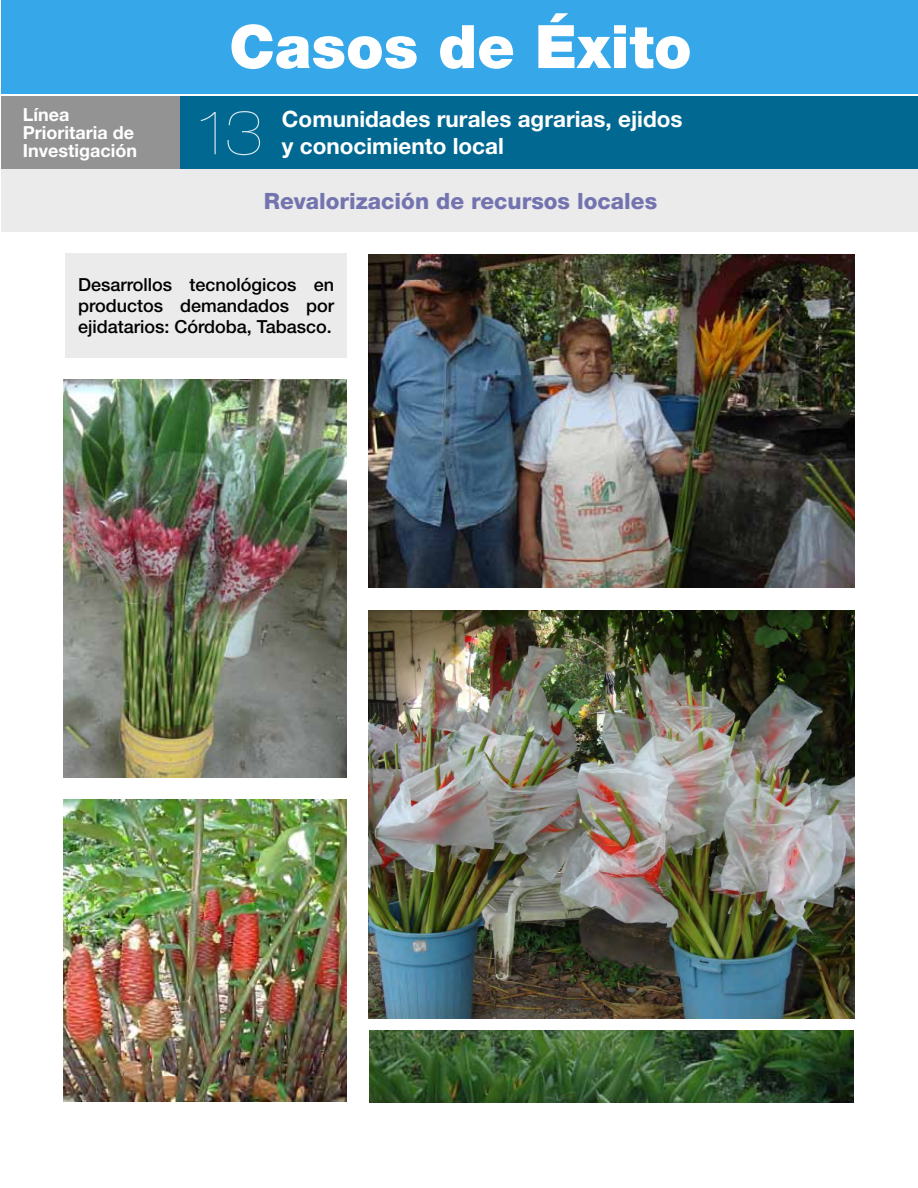
<style>
.page{position:relative;width:918px;height:1188px;background:#fff}
.page>*{position:absolute;margin:0;border:0;box-sizing:border-box;transform-origin:0 0}
.t1{font:900 60px "Helvetica Neue LT Std";color:#fff}
.t2{font:200 expanded 60px "Helvetica Neue LT Std";color:#fff}
.t3{font:700 22.5px/27px "Helvetica Neue LT Std";color:#fff}
.t4{font:800 22.5px "Helvetica Neue LT Std";color:#7374af}
.t5{font:500 18px/21px "Helvetica Neue LT Std";color:#000;text-align:justify}
.t6{font:700 18px/18px "Helvetica Neue LT Std";color:#fff}
</style>
<div class="page">
<div style="left:180px;top:97px;width:738px;height:72px;background:#016891"></div>
<div style="left:2px;top:97px;width:178px;height:72px;background:#939393"></div>
<div style="left:2px;top:0;width:916px;height:93px;background:#36a7e9"></div>
<div style="left:2px;top:169px;width:916px;height:63px;background:#ebebeb"></div>
<div style="left:65px;top:253px;width:282px;height:105px;background:#ebebeb"></div>
<img style="left:368px;top:254px;width:486px;height:334px">
<img style="left:64px;top:379px;width:283px;height:399px">
<img style="left:369px;top:1030px;width:484px;height:73px">
<img style="left:368px;top:610px;width:486px;height:408px">
<img style="left:64px;top:799px;width:283px;height:303px">
<h1 class="t1" style="left:229px;top:11px;width:464px">Casos de Éxito</h1>
<p class="t6" style="left:23px;top:105px;width:116px">Línea<br>Prioritaria de<br>Investigación</p>
<h1 class="t2" style="left:199px;top:98px;width:66px">13</h1>
<p class="t3" style="left:282px;top:105px;width:402px">Comunidades rurales agrarias, ejidos y conocimiento local</p>
<p class="t4" style="left:264px;top:187px;width:395px">Revalorización de recursos locales</p>
<p class="t5" style="left:78px;top:274px;width:258px">Desarrollos tecnológicos en productos demandados por ejidatarios: Córdoba, Tabasco.</p>
</div>
